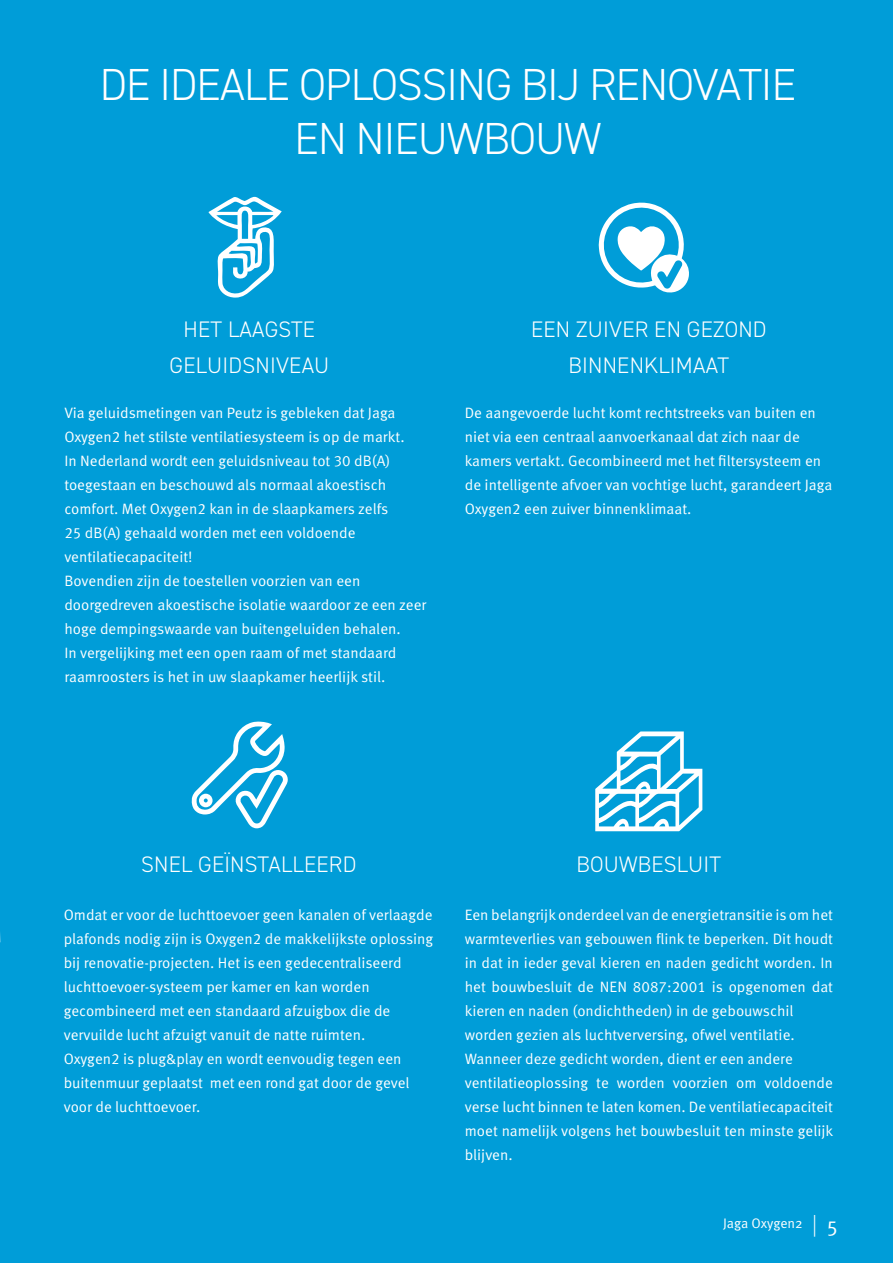
<style>
.page{position:relative;width:893px;height:1263px;background:#009dd8}
.page>*{position:absolute;margin:0;border:0;box-sizing:border-box;transform-origin:0 0}
.low_h2o_ondertitel{font:300 45px "DIN2014";letter-spacing:-.02em;color:#fff}
.PRODUCT_ONDERTITEL{font:300 22.5px/36px "DIN2014";letter-spacing:.01em;color:#fff;text-align:center}
.Broodtekst{font:300 22.5px "DIN2014";letter-spacing:.01em;color:#fff}
.Broodtekst-2{font:15px/24px "Meta Pro Norm";color:#fff}
.t1{font:13.8px "Meta Pro Norm";color:#fff}
.s1{font-size:22.5px}
.s2{font-size:21px}
</style>
<div class="page">
<svg style="left:208px;top:196px;width:74px;height:102px"></svg>
<svg style="left:599px;top:202px;width:90px;height:91px"></svg>
<svg style="left:595px;top:731px;width:107px;height:100px"></svg>
<svg style="left:191px;top:721px;width:97px;height:107px"></svg>
<p class="low_h2o_ondertitel" style="left:100px;top:57px;width:698px">DE IDEALE OPLOSSING BIJ RENOVATIE</p>
<p class="low_h2o_ondertitel" style="left:295px;top:111px;width:308px">EN NIEUWBOUW</p>
<p class="PRODUCT_ONDERTITEL" style="left:184px;top:311px;width:133px">HET LAAGSTE</p>
<p class="PRODUCT_ONDERTITEL" style="left:170px;top:347px;width:161px">GELUIDSNIVEAU</p>
<p class="Broodtekst-2" style="left:64px;top:400px;width:364px">Via geluidsmetingen van Peutz is gebleken dat Jaga Oxygen2 het stilste ventilatiesysteem is op de markt.<br>In Nederland wordt een geluidsniveau tot 30 dB(A) toegestaan en beschouwd als normaal akoestisch comfort. Met Oxygen2 kan in de slaapkamers zelfs<br>25 dB(A) gehaald worden met een voldoende ventilatiecapaciteit!<br>Bovendien zijn de toestellen voorzien van een doorgedreven akoestische isolatie waardoor ze een zeer hoge dempingswaarde van buitengeluiden behalen.<br>In vergelijking met een open raam of met standaard raamroosters is het in uw slaapkamer heerlijk stil.</p>
<p class="PRODUCT_ONDERTITEL" style="left:531px;top:311px;width:237px">EEN ZUIVER EN GEZOND<br>BINNENKLIMAAT</p>
<p class="Broodtekst-2" style="left:465px;top:400px;width:369px">De aangevoerde lucht komt rechtstreeks van buiten en niet via een centraal aanvoerkanaal dat zich naar de kamers vertakt. Gecombineerd met het filtersysteem en de intelligente afvoer van vochtige lucht, garandeert Jaga Oxygen2 een zuiver binnenklimaat.</p>
<p class="PRODUCT_ONDERTITEL" style="left:141px;top:846px;width:217px">SNEL GEÏNSTALLEERD</p>
<p class="Broodtekst-2" style="left:64px;top:902px;width:371px">Omdat er voor de luchttoevoer geen kanalen of verlaagde plafonds nodig zijn is Oxygen2 de makkelijkste oplossing bij renovatie-projecten. Het is een gedecentraliseerd luchttoevoer-systeem per kamer en kan worden gecombineerd met een standaard afzuigbox die de vervuilde lucht afzuigt vanuit de natte ruimten.</p>
<p class="Broodtekst-2" style="left:64px;top:1046px;width:347px">Oxygen2 is plug&amp;play en wordt eenvoudig tegen een buitenmuur geplaatst met een rond gat door de gevel voor de luchttoevoer.</p>
<p class="Broodtekst" style="left:576px;top:851px;width:146px">BOUWBESLUIT</p>
<p class="Broodtekst-2" style="left:465px;top:902px;width:370px;text-align:justify">Een belangrijk onderdeel van de energietransitie is om het warmteverlies van gebouwen flink te beperken. Dit houdt in dat in ieder geval kieren en naden gedicht worden. In het bouwbesluit de NEN 8087:2001 is opgenomen dat kieren en naden (ondichtheden) in de gebouwschil</p>
<p class="Broodtekst-2" style="left:465px;top:1022px;width:331px">worden gezien als luchtverversing, ofwel ventilatie.</p>
<p class="Broodtekst-2" style="left:465px;top:1046px;width:330px">Wanneer deze gedicht worden, dient er een andere</p>
<p class="Broodtekst-2" style="left:465px;top:1070px;width:370px;text-align:justify">ventilatieoplossing te worden voorzien om voldoende verse lucht binnen te laten komen. De ventilatiecapaciteit moet namelijk volgens het bouwbesluit ten minste gelijk blijven.</p>
<p class="t1" style="left:723px;top:1212px;width:116px">Jaga Oxygen2 <span class="s1">|</span> <span class="s2">5</span></p>
</div>
